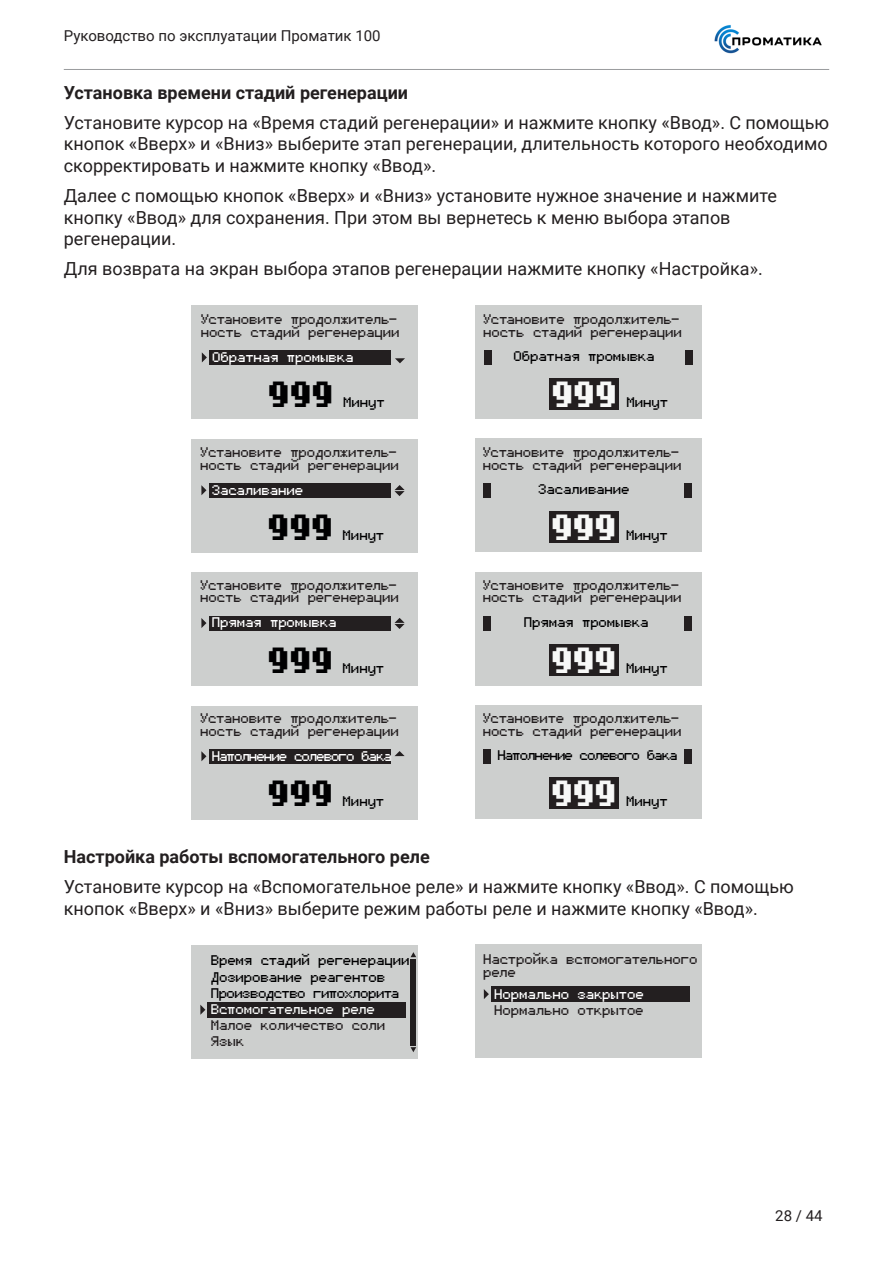
<style>
.page{position:relative;width:893px;height:1263px;background:#fff}
.page>*{position:absolute;margin:0;border:0;box-sizing:border-box;transform-origin:0 0}
.t1{font:700 43.65px "Fairfax";color:#f7f8f7}
.t2{font:700 43.65px "Fairfax";color:#000001}
.t3{font:18px/21.6px "Roboto";color:#231f20}
.t4{font:700 18px "Roboto";color:#231f20}
.t5{font:16.8px/12.8px "Fairfax";letter-spacing:-.01em;color:#231f20}
.t6{font:16.8px/16.2px "Fairfax";letter-spacing:-.01em;color:#000001}
.t7{font:16.8px/16.2px "Fairfax";letter-spacing:-.01em;color:#fff}
.t8{font:16.8px "Fairfax";letter-spacing:-.06em;color:#fff}
.t9{font:16.8px "Fairfax";letter-spacing:-.06em;color:#000001}
.t10{font:15px "Roboto";color:#231f20}
.s1{color:#000002}
.s2{color:#f7f8f7}
.s3{color:#231f20}
</style>
<div class="page">
<img style="left:714px;top:25px;width:108px;height:29px">
<hr style="left:64px;top:69px;width:765px;height:1px;background:#9a9c9e">
<div style="left:191px;top:305px;width:227px;height:114px;background:#cdcfce"></div>
<div style="left:475px;top:305px;width:227px;height:113px;background:#cdcfce"></div>
<div style="left:191px;top:439px;width:227px;height:113px;background:#cdcfce"></div>
<div style="left:475px;top:438px;width:227px;height:114px;background:#cdcfce"></div>
<div style="left:191px;top:572px;width:227px;height:114px;background:#cdcfce"></div>
<div style="left:475px;top:572px;width:227px;height:114px;background:#cdcfce"></div>
<div style="left:191px;top:706px;width:227px;height:113px;background:#cdcfce"></div>
<div style="left:475px;top:706px;width:227px;height:113px;background:#cdcfce"></div>
<div style="left:549px;top:378px;width:70px;height:32px;background:#231f20"></div>
<div style="left:209px;top:350px;width:182px;height:15px;background:#231f20"></div>
<svg style="left:202px;top:352px;width:5px;height:10px"></svg>
<svg style="left:395px;top:358px;width:10px;height:5px"></svg>
<div style="left:484px;top:350px;width:7px;height:15px;background:#231f20"></div>
<div style="left:685px;top:350px;width:7px;height:15px;background:#231f20"></div>
<div style="left:549px;top:511px;width:69px;height:32px;background:#231f20"></div>
<div style="left:209px;top:483px;width:182px;height:15px;background:#231f20"></div>
<svg style="left:201px;top:485px;width:5px;height:10px"></svg>
<svg style="left:394px;top:485px;width:11px;height:11px"></svg>
<div style="left:483px;top:483px;width:8px;height:14px;background:#231f20"></div>
<div style="left:685px;top:483px;width:7px;height:14px;background:#231f20"></div>
<div style="left:549px;top:644px;width:69px;height:32px;background:#231f20"></div>
<div style="left:209px;top:616px;width:182px;height:15px;background:#231f20"></div>
<svg style="left:201px;top:618px;width:5px;height:10px"></svg>
<svg style="left:394px;top:618px;width:11px;height:11px"></svg>
<div style="left:483px;top:616px;width:8px;height:14px;background:#231f20"></div>
<div style="left:685px;top:616px;width:7px;height:14px;background:#231f20"></div>
<div style="left:549px;top:777px;width:69px;height:32px;background:#231f20"></div>
<div style="left:209px;top:749px;width:182px;height:15px;background:#231f20"></div>
<svg style="left:201px;top:751px;width:5px;height:10px"></svg>
<svg style="left:394px;top:751px;width:11px;height:5px"></svg>
<div style="left:483px;top:749px;width:8px;height:14px;background:#231f20"></div>
<div style="left:685px;top:749px;width:7px;height:14px;background:#231f20"></div>
<div style="left:191px;top:945px;width:227px;height:113px;background:#cdcfce"></div>
<div style="left:475px;top:945px;width:227px;height:113px;background:#cdcfce"></div>
<div style="left:208px;top:1002px;width:198px;height:16px;background:#231f20"></div>
<svg style="left:200px;top:1005px;width:5px;height:10px"></svg>
<svg style="left:411px;top:952px;width:5px;height:5px"></svg>
<svg style="left:411px;top:1047px;width:5px;height:5px"></svg>
<div style="left:411px;top:959px;width:5px;height:86px;background:#231f20"></div>
<div style="left:491px;top:986px;width:199px;height:16px;background:#231f20"></div>
<svg style="left:484px;top:989px;width:5px;height:10px"></svg>
<p class="t10" style="left:64px;top:25px;width:318px">Руководство по эксплуатации Проматик 100</p>
<p class="t4" style="left:64px;top:80px;width:346px">Установка времени стадий регенерации</p>
<p class="t3" style="left:64px;top:111px;width:767px;text-align:justify">Установите курсор на «Время стадий регенерации» и нажмите кнопку «Ввод». С помощью кнопок «Вверх» и «Вниз» выберите этап регенерации, длительность которого необходимо скорректировать и нажмите кнопку «Ввод».</p>
<p class="t3" style="left:64px;top:184px;width:715px">Далее с помощью кнопок «Вверх» и «Вниз» установите нужное значение и нажмите кнопку «Ввод» для сохранения. При этом вы вернетесь к меню выбора этапов регенерации.</p>
<p class="t3" style="left:64px;top:257px;width:701px">Для возврата на экран выбора этапов регенерации нажмите кнопку «Настройка».</p>
<p class="t5" style="left:484px;top:312px;width:200px">Установите продолжитель&shy;ность стадий регенерации</p>
<p class="t5" style="left:201px;top:312px;width:200px">Установите продолжитель&shy;ность стадий регенерации</p>
<p class="t7" style="left:213px;top:348px;width:143px">Обратная промывка</p>
<p class="t6" style="left:514px;top:348px;width:143px">Обратная промывка</p>
<p class="t2" style="left:270px;top:360px;width:67px">999</p>
<p class="t1" style="left:553px;top:360px;width:67px">999</p>
<p class="t6" style="left:344px;top:394px;width:43px">Минут</p>
<p class="t6" style="left:627px;top:394px;width:43px">Минут</p>
<p class="t5" style="left:483px;top:445px;width:200px">Установите продолжитель&shy;ность стадий регенерации</p>
<p class="t5" style="left:201px;top:445px;width:200px">Установите продолжитель&shy;ность стадий регенерации</p>
<p class="t7" style="left:212px;top:481px;width:93px">Засаливание</p>
<p class="t6" style="left:539px;top:480px;width:93px">Засаливание</p>
<p class="t2" style="left:269px;top:493px;width:67px">999</p>
<p class="t1" style="left:553px;top:493px;width:67px">999</p>
<p class="t6" style="left:343px;top:526px;width:43px">Минут</p>
<p class="t6" style="left:627px;top:526px;width:43px">Минут</p>
<p class="t5" style="left:483px;top:578px;width:200px">Установите продолжитель&shy;ность стадий регенерации</p>
<p class="t5" style="left:201px;top:578px;width:200px">Установите продолжитель&shy;ность стадий регенерации</p>
<p class="t7" style="left:212px;top:614px;width:126px">Прямая промывка</p>
<p class="t6" style="left:524px;top:613px;width:126px">Прямая промывка</p>
<p class="t2" style="left:269px;top:626px;width:67px">999</p>
<p class="t1" style="left:553px;top:626px;width:67px">999</p>
<p class="t6" style="left:343px;top:659px;width:43px">Минут</p>
<p class="t6" style="left:627px;top:659px;width:43px">Минут</p>
<p class="t5" style="left:483px;top:711px;width:200px">Установите продолжитель&shy;ность стадий регенерации</p>
<p class="t5" style="left:201px;top:711px;width:200px">Установите продолжитель&shy;ность стадий регенерации</p>
<p class="t8" style="left:212px;top:742px;width:182px">Наполнение солевого бака</p>
<p class="t9" style="left:498px;top:742px;width:182px">Наполнение солевого бака</p>
<p class="t2" style="left:269px;top:759px;width:67px">999</p>
<p class="t1" style="left:553px;top:759px;width:67px">999</p>
<p class="t6" style="left:343px;top:792px;width:43px">Минут</p>
<p class="t6" style="left:627px;top:792px;width:43px">Минут</p>
<p class="t4" style="left:64px;top:844px;width:367px">Настройка работы вспомогательного реле</p>
<p class="t3" style="left:64px;top:875px;width:732px">Установите курсор на «Вспомогательное реле» и нажмите кнопку «Ввод». С помощью кнопок «Вверх» и «Вниз» выберите режим работы реле и нажмите кнопку «Ввод».</p>
<p class="t6" style="left:211px;top:951px;width:200px">Время стадий регенерации<br>Дозирование реагентов<br><span class="s1">Производство гипохлорита<br></span><span class="s2">Вспомогательное реле<br></span><span class="s3">Малое количество соли<br>Язык</span></p>
<p class="t5" style="left:484px;top:952px;width:216px">Настройка вспомогательного реле</p>
<p class="t7" style="left:495px;top:985px;width:151px">Нормально закрытое<br><span class="s3">Нормально открытое</span></p>
<p class="t10" style="left:775px;top:1205px;width:49px">28 / 44</p>
</div>
